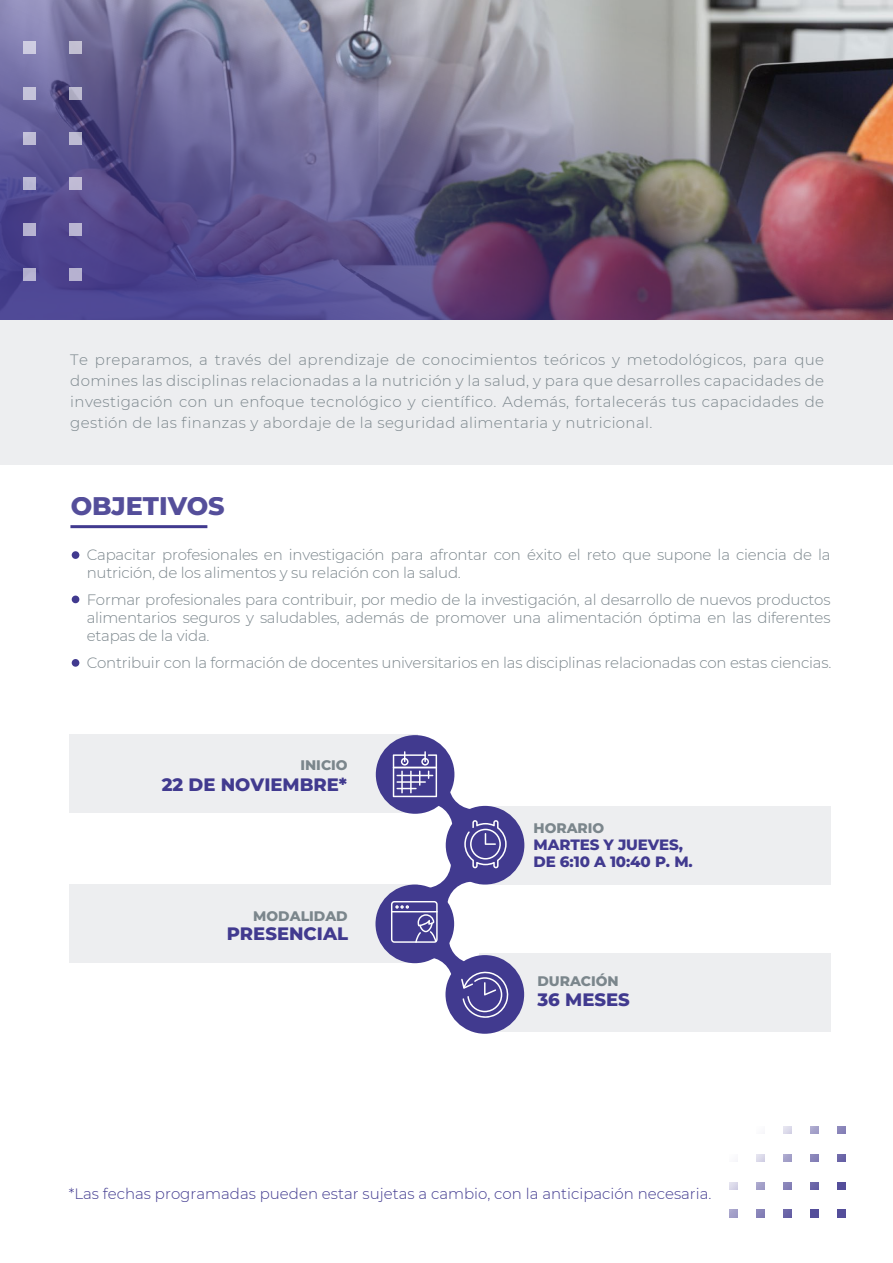
<style>
.page{position:relative;width:893px;height:1263px;background:#fff}
.page>*{position:absolute;margin:0;border:0;box-sizing:border-box;transform-origin:0 0}
.t1{font:800 25.5px "Montserrat";color:#413a8f}
.t2{font:800 18px "Montserrat";color:#413a8f}
.t3{font:300 15px/21px "Montserrat";letter-spacing:-.015em;color:#7b868c;text-align:justify}
.t4{font:300 15px "Montserrat";color:#413a8f}
.t5{font:800 15px/16.5px "Montserrat";letter-spacing:-.01em;color:#413a8f}
.t6{font:800 13.95px "Montserrat";color:#7b868c}
</style>
<div class="page">
<div style="left:479px;top:806px;width:351px;height:78px;background:#edeef0"></div>
<div style="left:70px;top:734px;width:348px;height:79px;background:#edeef0"></div>
<div style="left:70px;top:884px;width:348px;height:78px;background:#edeef0"></div>
<div style="left:479px;top:953px;width:351px;height:78px;background:#edeef0"></div>
<img style="left:0;top:0;width:893px;height:320px">
<div style="left:0;top:320px;width:893px;height:144px;background:#edeef0"></div>
<hr style="left:70px;top:525px;width:137px;height:3px;background:#413a8f">
<div style="left:375px;top:884px;width:79px;height:79px;background:#413a8f;border-radius:50%"></div>
<div style="left:376px;top:735px;width:78px;height:79px;background:#413a8f;border-radius:50%"></div>
<div style="left:446px;top:806px;width:78px;height:78px;background:#413a8f;border-radius:50%"></div>
<div style="left:445px;top:955px;width:79px;height:79px;background:#413a8f;border-radius:50%"></div>
<svg style="left:391px;top:751px;width:120px;height:267px"></svg>
<svg style="left:729px;top:1210px;width:8px;height:8px"></svg>
<svg style="left:729px;top:1182px;width:8px;height:8px"></svg>
<svg style="left:756px;top:1210px;width:8px;height:8px"></svg>
<svg style="left:756px;top:1182px;width:8px;height:8px"></svg>
<svg style="left:756px;top:1154px;width:8px;height:8px"></svg>
<svg style="left:783px;top:1210px;width:8px;height:8px"></svg>
<svg style="left:783px;top:1182px;width:8px;height:8px"></svg>
<svg style="left:783px;top:1154px;width:8px;height:8px"></svg>
<svg style="left:783px;top:1126px;width:8px;height:8px"></svg>
<svg style="left:810px;top:1210px;width:8px;height:8px"></svg>
<svg style="left:810px;top:1182px;width:8px;height:8px"></svg>
<svg style="left:810px;top:1154px;width:8px;height:8px"></svg>
<svg style="left:810px;top:1126px;width:8px;height:8px"></svg>
<svg style="left:837px;top:1210px;width:8px;height:8px"></svg>
<svg style="left:837px;top:1182px;width:8px;height:8px"></svg>
<svg style="left:837px;top:1154px;width:8px;height:8px"></svg>
<svg style="left:837px;top:1126px;width:8px;height:8px"></svg>
<div style="left:23px;top:41px;width:13px;height:13px;background:#cfcde1"></div>
<div style="left:70px;top:41px;width:12px;height:13px;background:#c2bfd2"></div>
<div style="left:23px;top:87px;width:13px;height:13px;background:#c5c4da"></div>
<svg style="left:70px;top:87px;width:12px;height:13px"></svg>
<div style="left:23px;top:132px;width:13px;height:13px;background:#bfbdd5"></div>
<div style="left:70px;top:132px;width:12px;height:13px;background:#bdbbd3"></div>
<div style="left:23px;top:177px;width:13px;height:13px;background:#bab8d4"></div>
<div style="left:70px;top:177px;width:12px;height:13px;background:#c0bbd5"></div>
<div style="left:23px;top:223px;width:13px;height:13px;background:#b7b3d1"></div>
<div style="left:70px;top:223px;width:12px;height:13px;background:#bab5d2"></div>
<div style="left:23px;top:268px;width:13px;height:13px;background:#b6b3d2"></div>
<div style="left:70px;top:268px;width:12px;height:13px;background:#b6b1d0"></div>
<div style="left:72px;top:551px;width:7px;height:8px;background:#413a8f;border-radius:50%"></div>
<div style="left:72px;top:596px;width:7px;height:7px;background:#413a8f;border-radius:50%"></div>
<div style="left:72px;top:659px;width:7px;height:8px;background:#413a8f;border-radius:50%"></div>
<p class="t3" style="left:70px;top:349px;width:755px">Te preparamos, a través del aprendizaje de conocimientos teóricos y metodológicos, para que domines las disciplinas relacionadas a la nutrición y la salud, y para que desarrolles capacidades de investigación con un enfoque tecnológico y científico. Además, fortalecerás tus capacidades de gestión de las finanzas y abordaje de la seguridad alimentaria y nutricional.</p>
<h1 class="t1" style="left:70px;top:487px;width:156px">OBJETIVOS</h1>
<p class="t3" style="left:87px;top:545px;width:745px;line-height:18px">Capacitar profesionales en investigación para afrontar con éxito el reto que supone la ciencia de la nutrición, de los alimentos y su relación con la salud.</p>
<p class="t3" style="left:87px;top:590px;width:745px;line-height:18px">Formar profesionales para contribuir, por medio de la investigación, al desarrollo de nuevos productos alimentarios seguros y saludables, además de promover una alimentación óptima en las diferentes etapas de la vida.</p>
<p class="t3" style="left:87px;top:652px;width:746px">Contribuir con la formación de docentes universitarios en las disciplinas relacionadas con estas ciencias.</p>
<p class="t6" style="left:300px;top:755px;width:49px">INICIO</p>
<p class="t2" style="left:162px;top:771px;width:187px">22 DE NOVIEMBRE*</p>
<p class="t6" style="left:253px;top:906px;width:96px">MODALIDAD</p>
<p class="t2" style="left:227px;top:921px;width:123px">PRESENCIAL</p>
<p class="t6" style="left:533px;top:818px;width:72px">HORARIO</p>
<p class="t5" style="left:533px;top:835px;width:161px">MARTES Y JUEVES,<br>DE 6:10 A 10:40 P. M.</p>
<p class="t6" style="left:537px;top:971px;width:83px">DURACIÓN</p>
<p class="t2" style="left:537px;top:986px;width:94px">36 MESES</p>
<p class="t4" style="left:69px;top:1183px;width:644px">*Las fechas programadas pueden estar sujetas a cambio, con la anticipación necesaria.</p>
</div>
